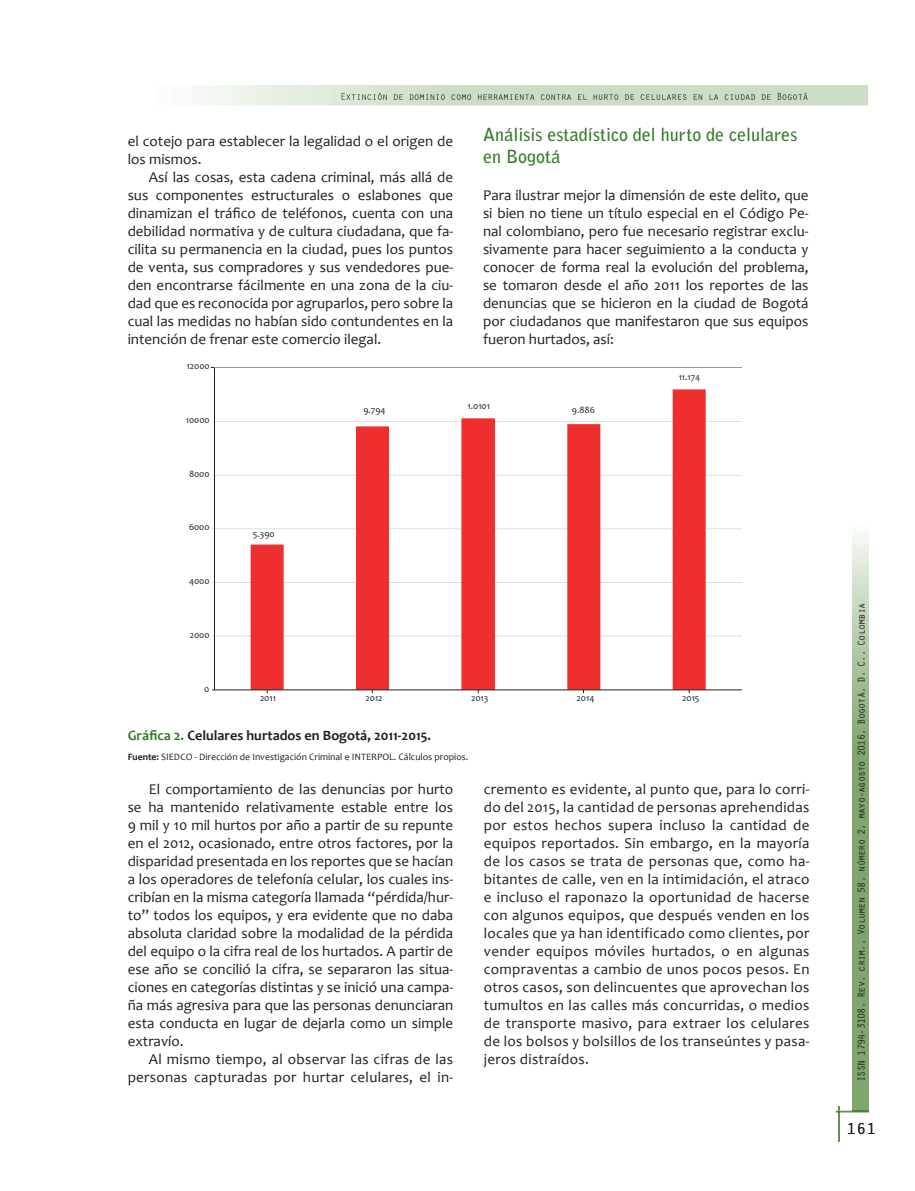
<style>
.page{position:relative;width:915px;height:1191px;background:#fff}
.page>*{position:absolute;margin:0;border:0;box-sizing:border-box;transform-origin:0 0}
.t1{font:700 18px/21.6px "Bell Gothic Std";color:#357b2b}
.t2{font:16.5px "Orator Std";color:#231f20}
.t3{font:15px/18px "Candara";color:#231f20;text-align:justify}
.t4{font:15px/18px "Candara";letter-spacing:.02em;color:#231f20;text-align:right}
.t5{font:700 14.25px "Candara";color:#231f20}
.t6{font:10.5px "Orator Std";letter-spacing:-.1em;color:#231f20}
.t7{font:9.75px "Candara";color:#231f20}
.t8{font:9.45px "Candara";letter-spacing:-.005em;color:#231f20}
.s1{color:#357b2b}
.s2{font-weight:700}
</style>
<div class="page">
<svg style="left:852px;top:535px;width:15px;height:571px;background:#93b485"></svg>
<svg style="left:835px;top:1106px;width:33px;height:35px"></svg>
<svg style="left:200px;top:85px;width:667px;height:20px;background:#d5e2cf"></svg>
<img style="left:341px;top:93px;width:466px;height:7px">
<hr style="left:214px;top:367px;width:1px;height:323px;background:#231f20">
<hr style="left:214px;top:636px;width:527px;height:1px;background:#939598">
<hr style="left:214px;top:582px;width:527px;height:1px;background:#939598">
<svg style="left:212px;top:475px;width:529px;height:1px"></svg>
<svg style="left:211px;top:421px;width:530px;height:1px"></svg>
<hr style="left:214px;top:367px;width:527px;height:1px;background:#939598">
<svg style="left:250px;top:389px;width:455px;height:300px"></svg>
<hr style="left:212px;top:689px;width:529px;height:1px;background:#231f20">
<p class="t1" style="left:483px;top:124px;width:316px">Análisis estadístico del hurto de celulares en Bogotá</p>
<p class="t3" style="left:483px;top:186px;width:327px">Para ilustrar mejor la dimensión de este delito, que si bien no tiene un título especial en el Código Pe&shy;nal colombiano, pero fue necesario registrar exclu&shy;sivamente para hacer seguimiento a la conducta y conocer de forma real la evolución del problema, se tomaron desde el año 2011 los reportes de las denuncias que se hicieron en la ciudad de Bogotá por ciudadanos que manifestaron que sus equipos fueron hurtados, así:</p>
<p class="t3" style="left:128px;top:132px;width:327px">el cotejo para establecer la legalidad o el origen de los mismos.</p>
<p class="t3" style="left:128px;top:168px;width:327px;text-indent:21px">Así las cosas, esta cadena criminal, más allá de sus componentes estructurales o eslabones que dinamizan el tráfico de teléfonos, cuenta con una debilidad normativa y de cultura ciudadana, que fa&shy;cilita su permanencia en la ciudad, pues los puntos de venta, sus compradores y sus vendedores pue&shy;den encontrarse fácilmente en una zona de la ciu&shy;dad que es reconocida por agruparlos, pero sobre la cual las medidas no habían sido contundentes en la intención de frenar este comercio ilegal.</p>
<p class="t8" style="left:345px;top:336px;width:242px">CELULARES HURTADOS ENLA METROPOLITANADEBOGOTÁ</p>
<p class="t8" style="left:186px;top:360px;width:25px">12000</p>
<p class="t8" style="left:186px;top:414px;width:25px">10000</p>
<p class="t8" style="left:189px;top:467px;width:22px">8000</p>
<p class="t8" style="left:189px;top:521px;width:22px">6000</p>
<p class="t8" style="left:189px;top:575px;width:22px">4000</p>
<p class="t8" style="left:190px;top:629px;width:21px">2000</p>
<p class="t8" style="left:204px;top:682px;width:7px">0</p>
<p class="t8" style="left:253px;top:528px;width:23px">5.390</p>
<p class="t8" style="left:363px;top:404px;width:24px">9.794</p>
<p class="t8" style="left:467px;top:399px;width:24px">1.0101</p>
<p class="t8" style="left:571px;top:404px;width:25px">9.886</p>
<p class="t8" style="left:678px;top:371px;width:23px">11.174</p>
<p class="t8" style="left:260px;top:692px;width:18px">2011</p>
<p class="t8" style="left:365px;top:692px;width:19px">2012</p>
<p class="t8" style="left:471px;top:692px;width:19px">2013</p>
<p class="t8" style="left:576px;top:692px;width:19px">2014</p>
<p class="t8" style="left:682px;top:692px;width:19px">2015</p>
<p class="t5" style="left:128px;top:726px;width:305px"><span class="s1">Gráfica 2.</span> Celulares hurtados en Bogotá, 2011-2015.</p>
<p class="t7" style="left:128px;top:750px;width:342px"><span class="s2">Fuente:</span> SIEDCO - Dirección de Investigación Criminal e INTERPOL. Cálculos propios.</p>
<p class="t3" style="left:128px;top:780px;width:327px;text-indent:21px">El comportamiento de las denuncias por hurto se ha mantenido relativamente estable entre los 9 mil y 10 mil hurtos por año a partir de su repunte en el 2012, ocasionado, entre otros factores, por la disparidad presentada en los reportes que se hacían a los operadores de telefonía celular, los cuales ins&shy;cribían en la misma categoría llamada “pérdida/hur&shy;to” todos los equipos, y era evidente que no daba absoluta claridad sobre la modalidad de la pérdida del equipo o la cifra real de los hurtados. A partir de ese año se concilió la cifra, se separaron las situa&shy;ciones en categorías distintas y se inició una campa&shy;ña más agresiva para que las personas denunciaran esta conducta en lugar de dejarla como un simple extravío.</p>
<p class="t4" style="left:128px;top:1050px;width:327px">Al mismo tiempo, al observar las cifras de las personas capturadas por hurtar celulares, el in-</p>
<p class="t3" style="left:483px;top:780px;width:327px">cremento es evidente, al punto que, para lo corri&shy;do del 2015, la cantidad de personas aprehendidas por estos hechos supera incluso la cantidad de equipos reportados. Sin embargo, en la mayoría de los casos se trata de personas que, como ha&shy;bitantes de calle, ven en la intimidación, el atraco e incluso el raponazo la oportunidad de hacerse con algunos equipos, que después venden en los locales que ya han identificado como clientes, por vender equipos móviles hurtados, o en algunas compraventas a cambio de unos pocos pesos. En otros casos, son delincuentes que aprovechan los tumultos en las calles más concurridas, o medios de transporte masivo, para extraer los celulares de los bolsos y bolsillos de los transeúntes y pasa&shy;jeros distraídos.</p>
<p class="t6" style="left:853px;top:1081px;width:480px;rotate:-90deg">ISSN 1794-3108. Rev. crim., Volumen 58, número 2, mayo-agosto 2016, Bogotá, D. C., Colombia</p>
<p class="t2" style="left:846px;top:1117px;width:31px">161</p>
</div>
